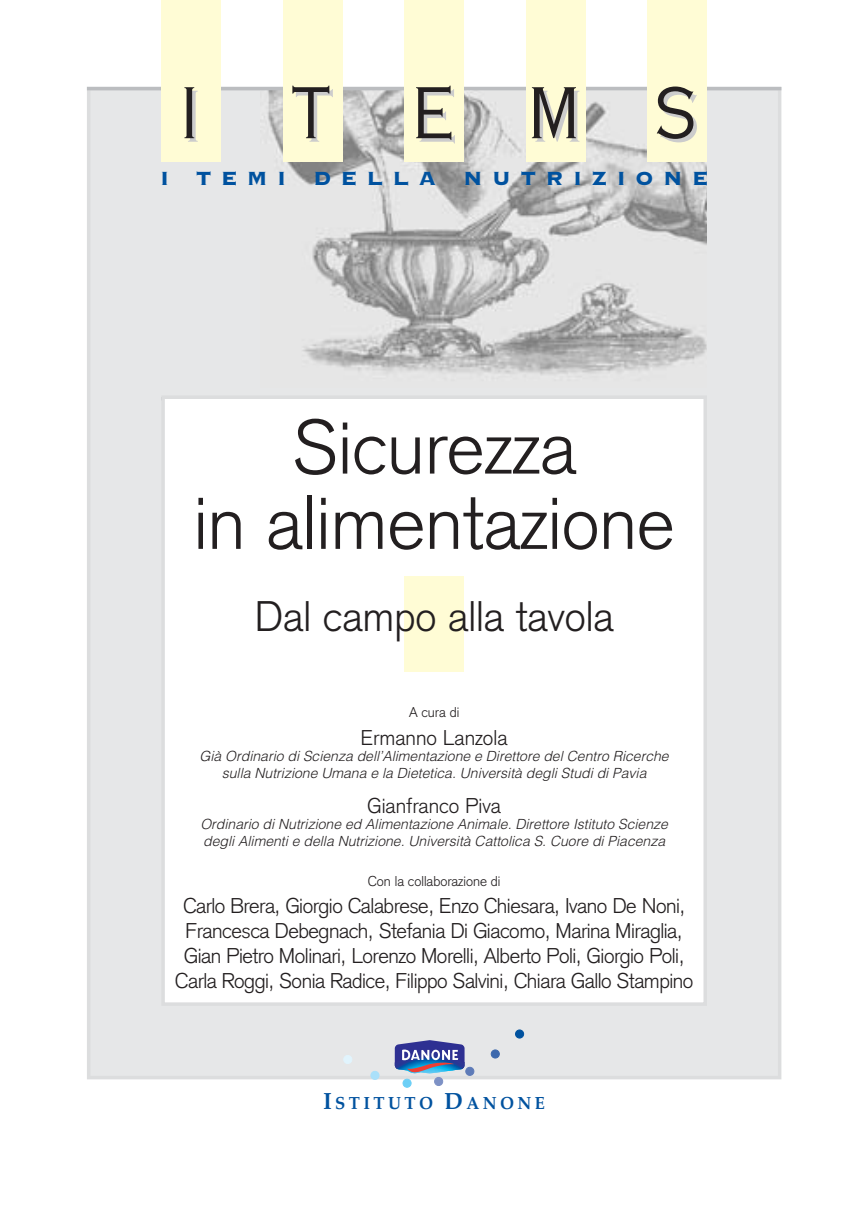
<style>
.page{position:relative;width:868px;height:1215px;background:#fff}
.page>*{position:absolute;margin:0;border:0;box-sizing:border-box;transform-origin:0 0}
.t1{font:300 75.25px/75.2px "Akzidenz Grotesk";color:#231f20;text-align:center}
.t2{font:70px "Copperplate Twenty Nine AB";color:#231f20}
.t3{font:300 42px "Akzidenz Grotesk";color:#231f20}
.t4{font:24.85px "Copperplate Thirty Three BC";letter-spacing:.375em;color:#00529f}
.t5{font:300 21px/24.8px "Akzidenz Grotesk";letter-spacing:-.02em;color:#231f20;text-align:center}
.t6{font:300 21px "Akzidenz Grotesk";color:#231f20}
.t7{font:700 17.68px "Palatino";letter-spacing:.205em;color:#00529f;scale:.95 1}
.t8{font:italic 300 14px/16.6px "Helvetica";color:#231f20;text-align:center}
.t9{font:300 14px "Akzidenz Grotesk";color:#231f20}
.s1{font-size:23.45px}
</style>
<div class="page">
<div style="left:89px;top:89px;width:691px;height:988px;background:#e6e7e8"></div>
<img style="left:261px;top:90px;width:446px;height:285px">
<div style="left:344px;top:1055px;width:8px;height:8px;background:#e1f4fd;border:1px solid #e1f4fd;border-radius:50%"></div>
<div style="left:371px;top:1071px;width:8px;height:8px;background:#aae0fa;border:1px solid #aae0fa;border-radius:50%"></div>
<div style="left:403px;top:1079px;width:8px;height:8px;background:#6ccff6;border:1px solid #6ccff6;border-radius:50%"></div>
<div style="left:434px;top:1077px;width:9px;height:8px;background:#7d91c5;border:1px solid #7d91c5;border-radius:50%"></div>
<div style="left:466px;top:1067px;width:8px;height:8px;background:#5e7bb8;border:1px solid #5e7bb8;border-radius:50%"></div>
<div style="left:491px;top:1049px;width:8px;height:9px;background:#3c68ad;border:1px solid #3c68ad;border-radius:50%"></div>
<div style="left:515px;top:1029px;width:9px;height:9px;background:#00529f;border:1px solid #00529f;border-radius:50%"></div>
<svg style="left:395px;top:1040px;width:70px;height:34px"></svg>
<hr style="left:87px;top:87px;width:694px;height:3px;background:#bbbdc0">
<div style="left:161px;top:0;width:60px;height:161px;background:#fffcd5"></div>
<div style="left:283px;top:0;width:59px;height:161px;background:#fffcd5"></div>
<div style="left:404px;top:0;width:60px;height:161px;background:#fffcd5"></div>
<div style="left:526px;top:0;width:59px;height:161px;background:#fffcd5"></div>
<div style="left:647px;top:0;width:60px;height:161px;background:#fffcd5"></div>
<div style="left:163px;top:397px;width:542px;height:607px;background:#fff"></div>
<div style="left:161px;top:395px;width:546px;height:610px;border:4px solid #dcddde"></div>
<div style="left:404px;top:576px;width:60px;height:95px;background:#fffcd5"></div>
<h2 class="t2" style="left:180px;top:73px;width:21px">I</h2>
<h2 class="t2" style="left:291px;top:73px;width:407px">T EMS</h2>
<h3 class="t4" style="left:160px;top:161px;width:550px">I TEMI DELLA NUTRIZIONE</h3>
<h1 class="t1" style="left:194px;top:418px;width:482px">Sicurezza<br>in alimentazione</h1>
<h3 class="t3" style="left:255px;top:601px;width:361px">Dal campo alla tavola</h3>
<p class="t9" style="left:409px;top:707px;width:52px">A cura di</p>
<h3 class="t6" style="left:361px;top:729px;width:148px">Ermanno Lanzola</h3>
<p class="t8" style="left:200px;top:749px;width:471px">Già Ordinario di Scienza dell’Alimentazione e Direttore del Centro Ricerche sulla Nutrizione Umana e la Dietetica. Università degli Studi di Pavia</p>
<h3 class="t6" style="left:367px;top:797px;width:135px">Gianfranco Piva</h3>
<p class="t8" style="left:200px;top:817px;width:469px;text-align:left">Ordinario di Nutrizione ed Alimentazione Animale. Direttore Istituto Scienze degli Alimenti e della Nutrizione. Università Cattolica S. Cuore di Piacenza</p>
<p class="t9" style="left:368px;top:876px;width:134px">Con la collaborazione di</p>
<p class="t5" style="left:175px;top:896px;width:520px">Carlo Brera, Giorgio Calabrese, Enzo Chiesara, Ivano De Noni, Francesca Debegnach, Stefania Di Giacomo, Marina Miraglia, Gian Pietro Molinari, Lorenzo Morelli, Alberto Poli, Giorgio Poli, Carla Roggi, Sonia Radice, Filippo Salvini, Chiara Gallo Stampino</p>
<p class="t7" style="left:323px;top:1095px;width:235px"><span class="s1">I</span>STITUTO <span class="s1">D</span>ANONE</p>
</div>
